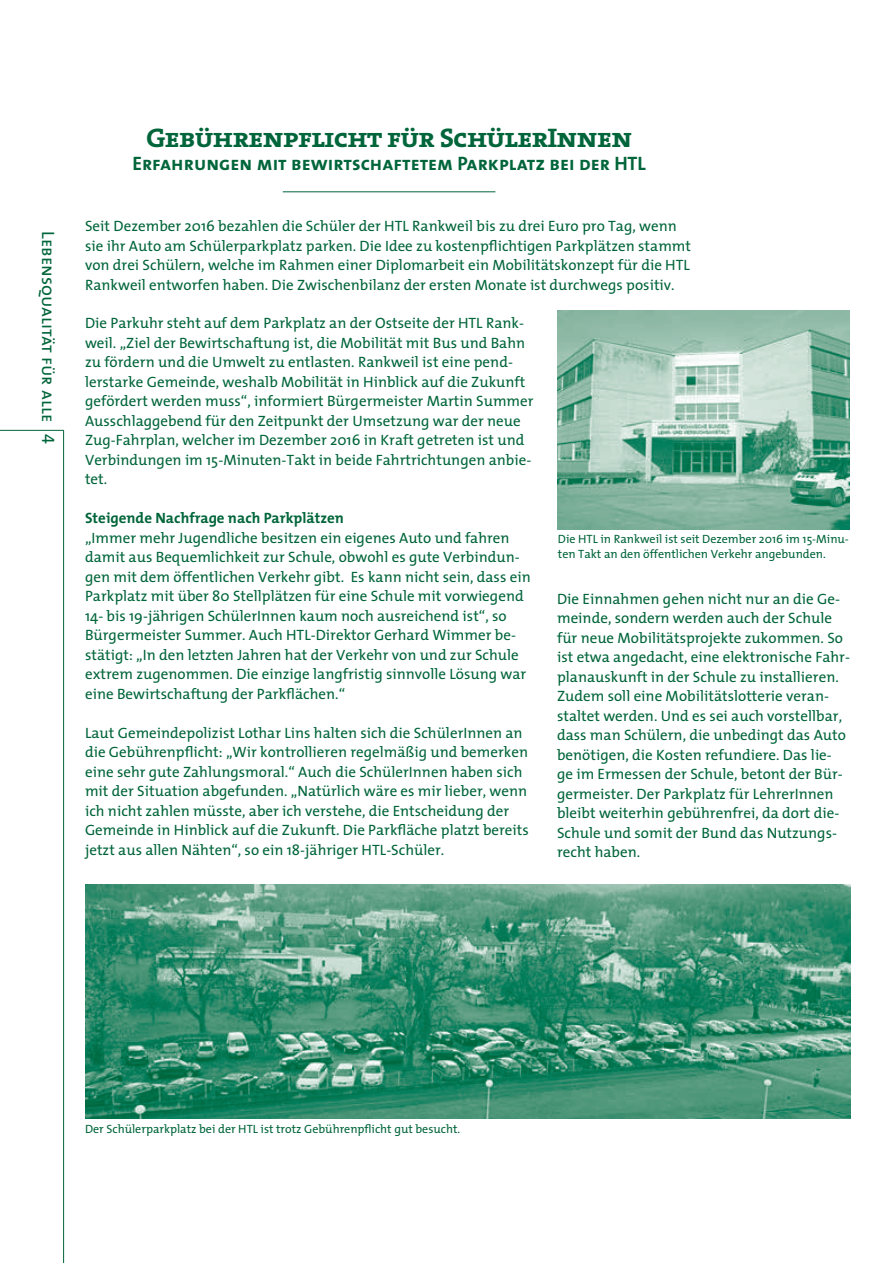
<style>
.page{position:relative;width:893px;height:1263px;background:#fff}
.page>*{position:absolute;margin:0;border:0;box-sizing:border-box;transform-origin:0 0}
.t1{font:27px "The Serif Bold Caps";letter-spacing:-.025em;color:#00653a;scale:1.05 1}
.t2{font:19.5px "The Mix Bold Caps";color:#00653a}
.t3{font:18px "The Mix Caps";color:#00653a}
.t4{font:15px/19.5px "The Mix";color:#00653a}
.t5{font:700 15px "The Mix";color:#00653a}
.t6{font:12px/14.4px "The Mix";color:#00653a}
</style>
<div class="page">
<hr style="left:283px;top:191px;width:212px;height:1px;background:#00653a">
<img style="left:557px;top:310px;width:293px;height:220px">
<img style="left:85px;top:885px;width:765px;height:234px">
<hr style="left:63px;top:430px;width:1px;height:833px;background:#00653a">
<hr style="left:0;top:430px;width:64px;height:1px;background:#00653a">
<p class="t3" style="left:63px;top:231px;width:214px;rotate:90deg">Lebensqualität für alle 4</p>
<h1 class="t1" style="left:146px;top:115px;width:464px">Gebührenpflicht für SchülerInnen</h1>
<h2 class="t2" style="left:132px;top:147px;width:515px">Erfahrungen mit bewirtschaftetem Parkplatz bei der HTL</h2>
<p class="t4" style="left:85px;top:216px;width:608px">Seit Dezember 2016 bezahlen die Schüler der HTL Rankweil bis zu drei Euro pro Tag, wenn sie ihr Auto am Schülerparkplatz parken. Die Idee zu kostenpflichtigen Parkplätzen stammt von drei Schülern, welche im Rahmen einer Diplomarbeit ein Mobilitätskonzept für die HTL Rankweil entworfen haben. Die Zwischenbilanz der ersten Monate ist durchwegs positiv.</p>
<p class="t4" style="left:85px;top:313px;width:450px">Die Parkuhr steht auf dem Parkplatz an der Ostseite der HTL Rank&shy;weil. „Ziel der Bewirtschaftung ist, die Mobilität mit Bus und Bahn zu fördern und die Umwelt zu entlasten. Rankweil ist eine pend&shy;lerstarke Gemeinde, weshalb Mobilität in Hinblick auf die Zukunft gefördert werden muss“, informiert Bürgermeister Martin Summer Ausschlaggebend für den Zeitpunkt der Umsetzung war der neue Zug-Fahrplan, welcher im Dezember 2016 in Kraft getreten ist und Verbindungen im 15-Minuten-Takt in beide Fahrtrichtungen anbie&shy;tet.</p>
<p class="t5" style="left:85px;top:505px;width:260px">Steigende Nachfrage nach Parkplätzen</p>
<p class="t4" style="left:85px;top:527px;width:447px">„Immer mehr Jugendliche besitzen ein eigenes Auto und fahren damit aus Bequemlichkeit zur Schule, obwohl es gute Verbindun&shy;gen mit dem öffentlichen Verkehr gibt. Es kann nicht sein, dass ein Parkplatz mit über 80 Stellplätzen für eine Schule mit vorwiegend 14- bis 19-jährigen SchülerInnen kaum noch ausreichend ist“, so Bürgermeister Summer. Auch HTL-Direktor Gerhard Wimmer be&shy;stätigt: „In den letzten Jahren hat der Verkehr von und zur Schule extrem zugenommen. Die einzige langfristig sinnvolle Lösung war eine Bewirtschaftung der Parkflächen.“</p>
<p class="t4" style="left:85px;top:722px;width:445px">Laut Gemeindepolizist Lothar Lins halten sich die SchülerInnen an die Gebührenpflicht: „Wir kontrollieren regelmäßig und bemerken eine sehr gute Zahlungsmoral.“ Auch die SchülerInnen haben sich mit der Situation abgefunden. „Natürlich wäre es mir lieber, wenn ich nicht zahlen müsste, aber ich verstehe, die Entscheidung der Gemeinde in Hinblick auf die Zukunft. Die Parkfläche platzt bereits jetzt aus allen Nähten“, so ein 18-jähriger HTL-Schüler.</p>
<p class="t6" style="left:558px;top:532px;width:292px">Die HTL in Rankweil ist seit Dezember 2016 im 15-Minu&shy;ten Takt an den öffentlichen Verkehr angebunden.</p>
<p class="t4" style="left:557px;top:589px;width:294px">Die Einnahmen gehen nicht nur an die Ge&shy;meinde, sondern werden auch der Schule für neue Mobilitätsprojekte zukommen. So ist etwa angedacht, eine elektronische Fahr&shy;planauskunft in der Schule zu installieren.<br>Zudem soll eine Mobilitätslotterie veran&shy;staltet werden. Und es sei auch vorstellbar, dass man Schülern, die unbedingt das Auto benötigen, die Kosten refundiere. Das lie&shy;ge im Ermessen der Schule, betont der Bür&shy;germeister. Der Parkplatz für LehrerInnen bleibt weiterhin gebührenfrei, da dort die-Schule und somit der Bund das Nutzungs&shy;recht haben.</p>
<p class="t6" style="left:85px;top:1121px;width:377px">Der Schülerparkplatz bei der HTL ist trotz Gebührenpflicht gut besucht.</p>
</div>
